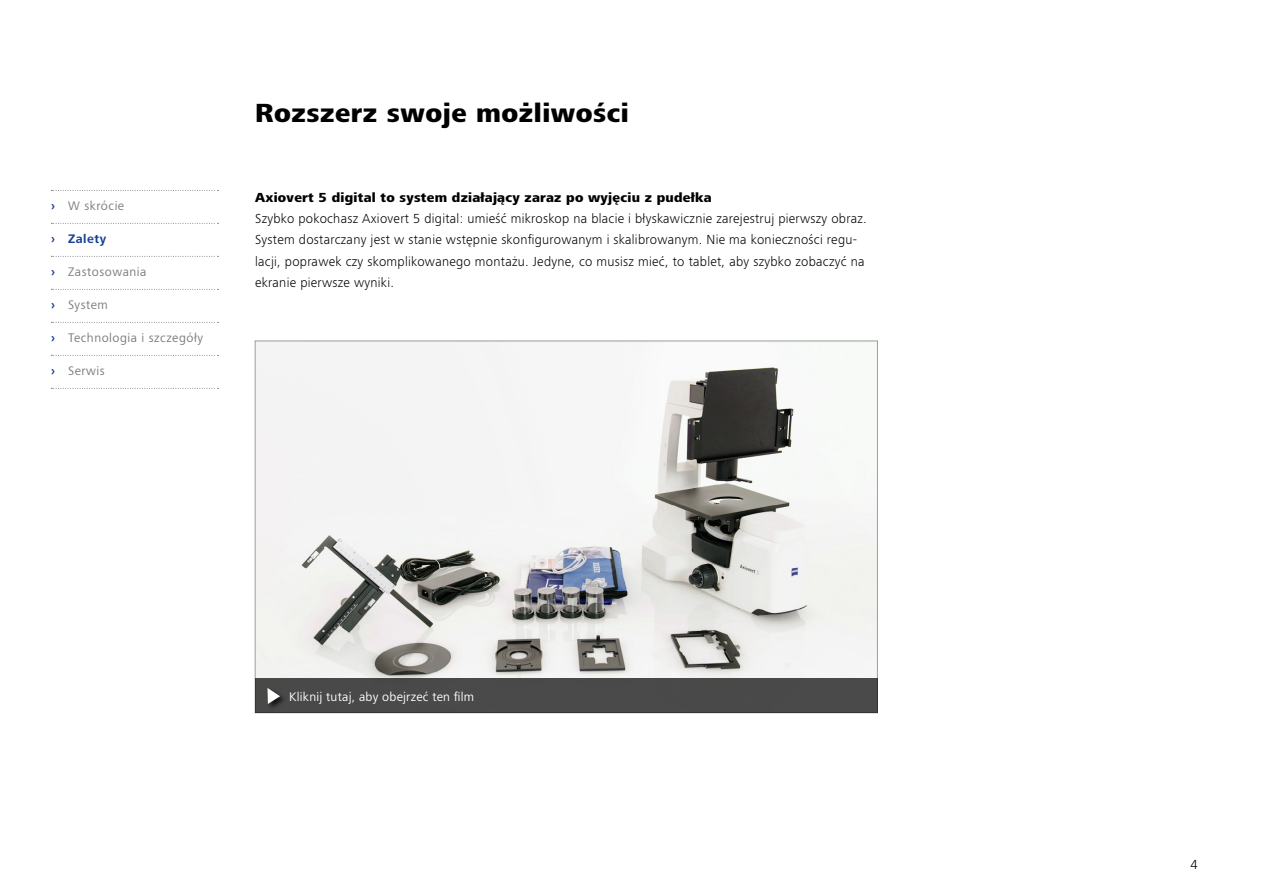
<style>
.page{position:relative;width:1263px;height:893px;background:#fff}
.page>*{position:absolute;margin:0;border:0;box-sizing:border-box;transform-origin:0 0}
.Headline_bold{font:800 27px "ZEISS Frutiger Next W1 G";letter-spacing:.02em;color:#000}
.Copy_Light{font:300 13.5px/21.3px "ZEISS Frutiger Next W1 G";letter-spacing:.02em;color:#000}
.Copy_Headline_bold{font:800 13.5px "ZEISS Frutiger Next W1 G";letter-spacing:.02em;color:#000}
.t1{font:12.75px "ZEISS Frutiger Next W1 G";letter-spacing:.04em;color:#7c7b7b}
.youtubelinktext{font:12.75px "ZEISS Frutiger Next W1 G";letter-spacing:.02em;color:#fff}
.t2{font:700 12.75px "ZEISS Frutiger Next W1 G";letter-spacing:.04em;color:#164194}
.s1{font-weight:700;color:#164194}
</style>
<div class="page">
<img style="left:257px;top:343px;width:619px;height:336px">
<div style="left:255px;top:679px;width:622px;height:34px;background:#4a4a4a"></div>
<div style="left:266px;top:687px;width:21px;height:24px;background:#000;opacity:.75"></div>
<svg style="left:267px;top:688px;width:13px;height:16px"></svg>
<svg style="left:51px;top:190px;width:168px;height:1px"></svg>
<svg style="left:51px;top:223px;width:168px;height:1px"></svg>
<svg style="left:51px;top:256px;width:168px;height:1px"></svg>
<svg style="left:51px;top:289px;width:168px;height:1px"></svg>
<svg style="left:51px;top:322px;width:168px;height:1px"></svg>
<svg style="left:51px;top:355px;width:168px;height:1px"></svg>
<svg style="left:51px;top:388px;width:168px;height:1px"></svg>
<p class="t1" style="left:51px;top:197px;width:75px"><span class="s1">›</span> W skrócie</p>
<p class="t2" style="left:51px;top:230px;width:57px">› Zalety</p>
<p class="t1" style="left:51px;top:263px;width:97px"><span class="s1">›</span> Zastosowania</p>
<p class="t1" style="left:51px;top:296px;width:58px"><span class="s1">›</span> System</p>
<p class="t1" style="left:51px;top:329px;width:153px"><span class="s1">›</span> Technologia i szczegóły</p>
<p class="t1" style="left:51px;top:362px;width:55px"><span class="s1">›</span> Serwis</p>
<p class="Headline_bold" style="left:255px;top:93px;width:375px">Rozszerz swoje możliwości</p>
<p class="Copy_Headline_bold" style="left:255px;top:187px;width:458px">Axiovert 5 digital to system działający zaraz po wyjęciu z pudełka</p>
<p class="Copy_Light" style="left:255px;top:207px;width:613px">Szybko pokochasz Axiovert 5 digital: umieść mikroskop na blacie i błyskawicznie zarejestruj pierwszy obraz.<br>System dostarczany jest w stanie wstępnie skonfigurowanym i skalibrowanym. Nie ma konieczności regu&shy;lacji, poprawek czy skomplikowanego montażu. Jedyne, co musisz mieć, to tablet, aby szybko zobaczyć na ekranie pierwsze wyniki.</p>
<p class="youtubelinktext" style="left:289px;top:687px;width:187px">Kliknij tutaj, aby obejrzeć ten film</p>
<p class="Copy_Light" style="left:1190px;top:853px;width:9px">4</p>
</div>
